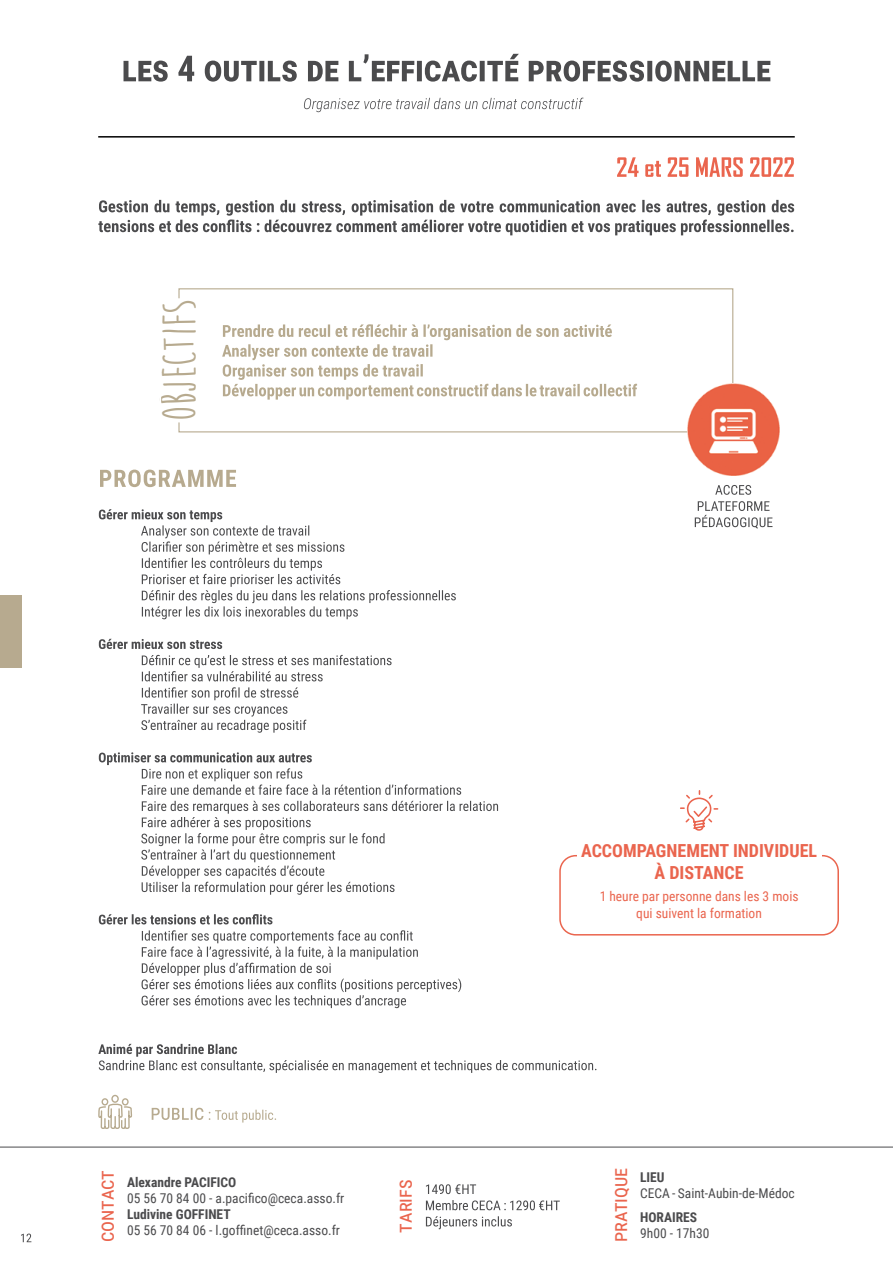
<style>
.page{position:relative;width:893px;height:1263px;background:#fff}
.page>*{position:absolute;margin:0;border:0;box-sizing:border-box;transform-origin:0 0}
.t1{font:700 49.5px "Moon Flower";letter-spacing:-.005em;color:#b7aa8f}
.t2{font:21px "Roboto Condensed";color:#ea654e}
.t3{font:700 18px/21.6px "Roboto Condensed";color:#ea654e;text-align:center}
.t4{font:13.5px "Roboto Condensed";color:#4b4b4d}
.t5{font:13.5px/16.2px "Roboto Condensed";color:#ea654e;text-align:center}
.t6{font:700 13.5px "Roboto Condensed";color:#4b4b4d}
</style>
<div class="page">
<hr style="left:0;top:1147px;width:893px;height:1px;background:#4b4b4d">
<hr style="left:98px;top:136px;width:697px;height:2px;background:#000">
<svg style="left:124px;top:54px;width:646px;height:28px"></svg>
<svg style="left:617px;top:157px;width:177px;height:20px"></svg>
<svg style="left:426px;top:1216px;width:86px;height:13px"></svg>
<svg style="left:426px;top:1200px;width:134px;height:10px"></svg>
<svg style="left:426px;top:1184px;width:50px;height:10px"></svg>
<svg style="left:98px;top:200px;width:696px;height:35px"></svg>
<svg style="left:222px;top:324px;width:415px;height:76px"></svg>
<svg style="left:98px;top:1044px;width:498px;height:29px"></svg>
<svg style="left:142px;top:930px;width:319px;height:78px"></svg>
<svg style="left:99px;top:914px;width:173px;height:10px"></svg>
<svg style="left:141px;top:801px;width:357px;height:94px"></svg>
<svg style="left:99px;top:752px;width:362px;height:43px"></svg>
<svg style="left:141px;top:687px;width:165px;height:46px"></svg>
<svg style="left:142px;top:655px;width:250px;height:26px"></svg>
<svg style="left:99px;top:639px;width:123px;height:10px"></svg>
<svg style="left:99px;top:509px;width:357px;height:110px"></svg>
<svg style="left:100px;top:470px;width:136px;height:17px"></svg>
<div style="left:178px;top:288px;width:555px;height:144px;border:1px solid #b7aa8f"></div>
<div style="left:160px;top:299px;width:37px;height:123px;background:#fff"></div>
<svg style="left:98px;top:1094px;width:36px;height:54px"></svg>
<svg style="left:152px;top:1108px;width:124px;height:14px"></svg>
<svg style="left:304px;top:98px;width:279px;height:14px"></svg>
<div style="left:0;top:595px;width:21px;height:73px;background:#b7aa8f"></div>
<svg style="left:695px;top:501px;width:77px;height:28px"></svg>
<svg style="left:715px;top:485px;width:36px;height:10px"></svg>
<img style="left:688px;top:384px;width:91px;height:91px">
<div style="left:559px;top:855px;width:280px;height:80px;border:2px solid #ea654e;border-radius:16px"></div>
<div style="left:577px;top:843px;width:245px;height:35px;background:#fff"></div>
<svg style="left:680px;top:790px;width:39px;height:41px"></svg>
<svg style="left:21px;top:1233px;width:10px;height:9px"></svg>
<h1 class="t1" style="left:154px;top:421px;width:123px;rotate:-90deg">OBJECTIFS</h1>
<h2 class="t2" style="left:92px;top:1242px;width:74px;rotate:-90deg">contact</h2>
<p class="t6" style="left:127px;top:1172px;width:111px">Alexandre PACIFICO</p>
<p class="t4" style="left:127px;top:1189px;width:219px">05 56 70 84 00 - a.pacifico@ceca.asso.fr</p>
<p class="t6" style="left:127px;top:1205px;width:105px">Ludivine GOFFINET</p>
<p class="t4" style="left:127px;top:1221px;width:215px">05 56 70 84 06 - l.goffinet@ceca.asso.fr</p>
<h2 class="t2" style="left:390px;top:1232px;width:54px;rotate:-90deg">tarifs</h2>
<h3 class="t3" style="left:581px;top:839px;width:237px">ACCOMPAGNEMENT INDIVIDUEL<br>À DISTANCE</h3>
<p class="t5" style="left:600px;top:888px;width:200px">1 heure par personne dans les 3 mois qui suivent la formation</p>
<h2 class="t2" style="left:605px;top:1242px;width:76px;rotate:-90deg">pratique</h2>
<p class="t6" style="left:640px;top:1168px;width:26px">LIEU</p>
<p class="t4" style="left:640px;top:1184px;width:156px">CECA - Saint-Aubin-de-Médoc</p>
<p class="t6" style="left:640px;top:1207px;width:59px">HORAIRES</p>
<p class="t4" style="left:640px;top:1224px;width:71px">9h00 - 17h30</p>
</div>
